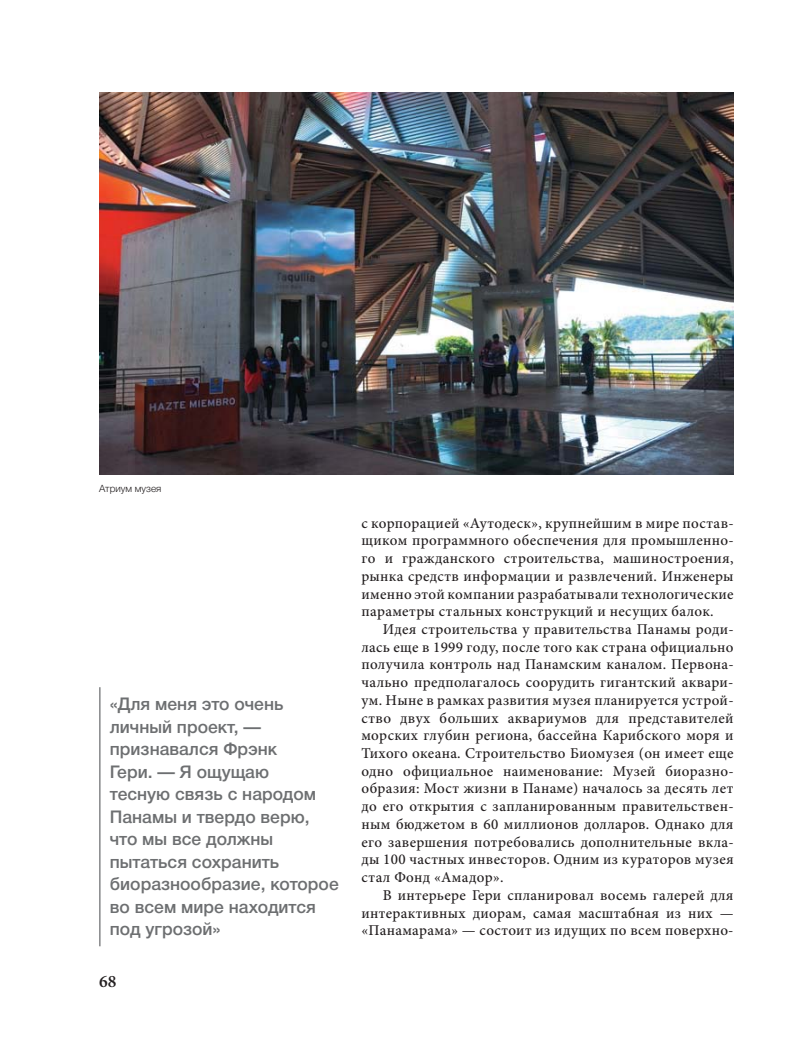
<style>
.page{position:relative;width:804px;height:1063px;background:#fff}
.page>*{position:absolute;margin:0;border:0;box-sizing:border-box;transform-origin:0 0}
.t1{font:500 17.5px/22.5px "Helvetica Neue Cyr";color:#6d6f71}
.t2{font:600 17.5px "Minion Pro";color:#231f20}
.t3{font:500 15px/17.8px "Minion Pro";letter-spacing:.02em;color:#231f20;text-align:justify}
.t4{font:300 10px "Helvetica Neue Cyr";color:#231f20}
</style>
<div class="page">
<hr style="left:99px;top:687px;width:1px;height:259px;background:#6d6f71">
<img style="left:99px;top:92px;width:634px;height:382px">
<p class="t4" style="left:99px;top:485px;width:64px">Атриум музея</p>
<p class="t1" style="left:110px;top:693px;width:230px">«Для меня это очень личный проект, — признавался Фрэнк<br>Гери. — Я ощущаю<br>тесную связь с народом<br>Панамы и твердо верю, что мы все должны пытаться сохранить биоразнообразие, которое во всем мире находится под угрозой»</p>
<p class="t2" style="left:99px;top:970px;width:19px">68</p>
<p class="t3" style="left:361px;top:515px;width:374px">с корпорацией «Аутодеск», крупнейшим в мире постав&shy;щиком программного обеспечения для промышленно&shy;го и гражданского строительства, машиностроения, рынка средств информации и развлечений. Инженеры именно этой компании разрабатывали технологические параметры стальных конструкций и несущих балок.</p>
<p class="t3" style="left:361px;top:621px;width:374px;text-indent:21px">Идея строительства у правительства Панамы роди&shy;лась еще в 1999 году, после того как страна официально получила контроль над Панамским каналом. Первона&shy;чально предполагалось соорудить гигантский аквари&shy;ум. Ныне в рамках развития музея планируется устрой&shy;ство двух больших аквариумов для представителей морских глубин региона, бассейна Карибского моря и Тихого океана. Строительство Биомузея (он имеет еще одно официальное наименование: Музей биоразно&shy;образия: Мост жизни в Панаме) началось за десять лет до его открытия с запланированным правительствен&shy;ным бюджетом в 60 миллионов долларов. Однако для его завершения потребовались дополнительные вкла&shy;ды 100 частных инвесторов. Одним из кураторов музея стал Фонд «Амадор».</p>
<p class="t3" style="left:361px;top:887px;width:374px;text-indent:21px">В интерьере Гери спланировал восемь галерей для интерактивных диорам, самая масштабная из них — «Панамарама» — состоит из идущих по всем поверхно-</p>
</div>
